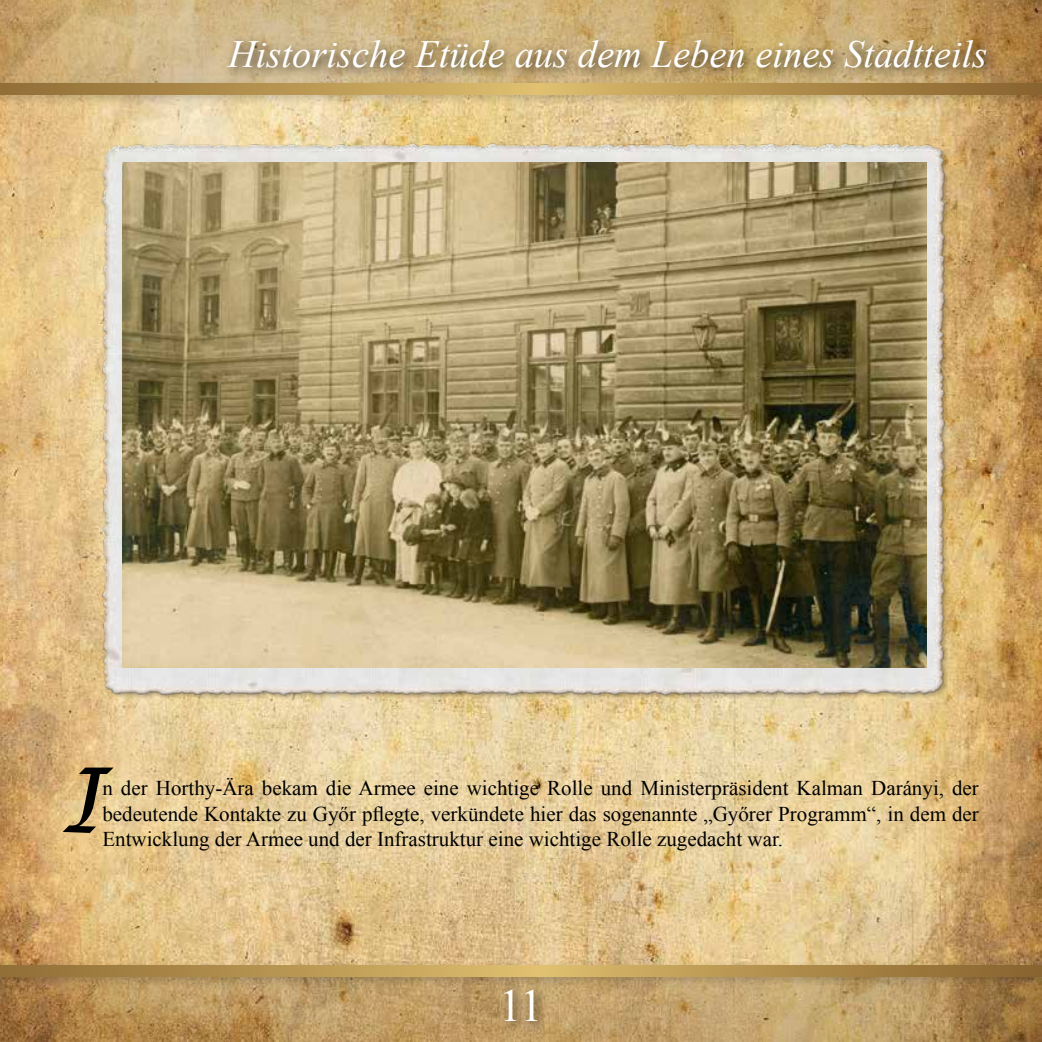
<style>
.page{position:relative;width:1042px;height:1042px;background:#fff}
.page>*{position:absolute;margin:0;border:0;box-sizing:border-box;transform-origin:0 0}
.t1{font:italic 89.08px "Lucida Calligraphy";color:#000}
.t2{font:45.5px "Times New Roman";color:#fff}
.t3{font:italic 38.5px "Times New Roman";color:#fff}
.t4{font:21px/25.2px "Times New Roman";color:#000;text-align:justify}
</style>
<div class="page">
<img style="left:0;top:108px;width:1042px;height:852px">
<svg style="left:0;top:0;width:1042px;height:78px;background:#c9aa74"></svg>
<svg style="left:0;top:990px;width:1042px;height:52px;background:#b9955e"></svg>
<div style="left:0;top:78px;width:1042px;height:30px;background:#000;opacity:.2"></div>
<svg style="left:0;top:83px;width:1042px;height:12px;background:#b3914f"></svg>
<div style="left:0;top:960px;width:1042px;height:30px;background:#000;opacity:.2"></div>
<svg style="left:0;top:965px;width:1042px;height:11px;background:#b3914f"></svg>
<div style="left:222px;top:34px;width:778px;height:48px;background:#000;opacity:.75"></div>
<div style="left:499px;top:984px;width:50px;height:51px;background:#000;opacity:.75"></div>
<img style="left:79px;top:124px;width:884px;height:578px">
<img style="left:122px;top:162px;width:804px;height:505px">
<h3 class="t3" style="left:228px;top:28px;width:761px">Historische Etüde aus dem Leben eines Stadtteils</h3>
<h1 class="t1" style="left:62px;top:746px;width:42px">I</h1>
<p class="t4" style="left:102px;top:775px;width:878px">n der Horthy-Ära bekam die Armee eine wichtige Rolle und Ministerpräsident Kalman Darányi, der bedeutende Kontakte zu Győr pflegte, verkündete hier das sogenannte „Győrer Programm“, in dem der Entwicklung der Armee und der Infrastruktur eine wichtige Rolle zugedacht war.</p>
<h2 class="t2" style="left:499px;top:975px;width:45px">11</h2>
</div>
